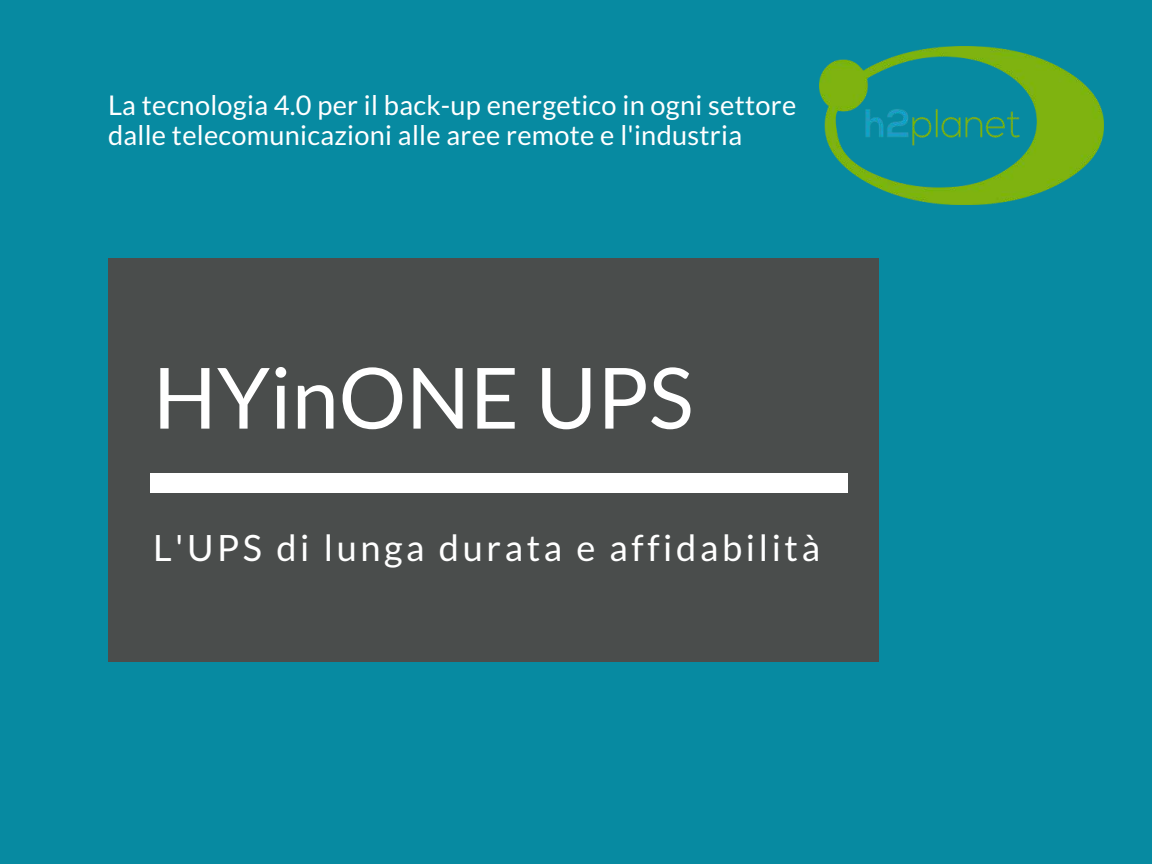
<style>
.page{position:relative;width:1152px;height:864px;background:#078aa1}
.page>*{position:absolute;margin:0;border:0;box-sizing:border-box;transform-origin:0 0}
.t1{font:84.45px "Lato";color:#fff}
.t2{font:36.3px "Lato";letter-spacing:.1em;color:#fff}
.t3{font:27.15px/29.2px "Lato";letter-spacing:.01em;color:#fff}
</style>
<div class="page">
<div style="left:108px;top:258px;width:771px;height:404px;background:#4a4d4c"></div>
<div style="left:151px;top:473px;width:697px;height:20px;background:#fff"></div>
<img style="left:819px;top:46px;width:285px;height:159px">
<p class="t3" style="left:108px;top:90px;width:690px">La tecnologia 4.0 per il back-up energetico in ogni settore dalle telecomunicazioni alle aree remote e l'industria</p>
<h1 class="t1" style="left:153px;top:345px;width:542px">HYinONE UPS</h1>
<h2 class="t2" style="left:153px;top:526px;width:669px">L'UPS di lunga durata e affidabilità</h2>
</div>
